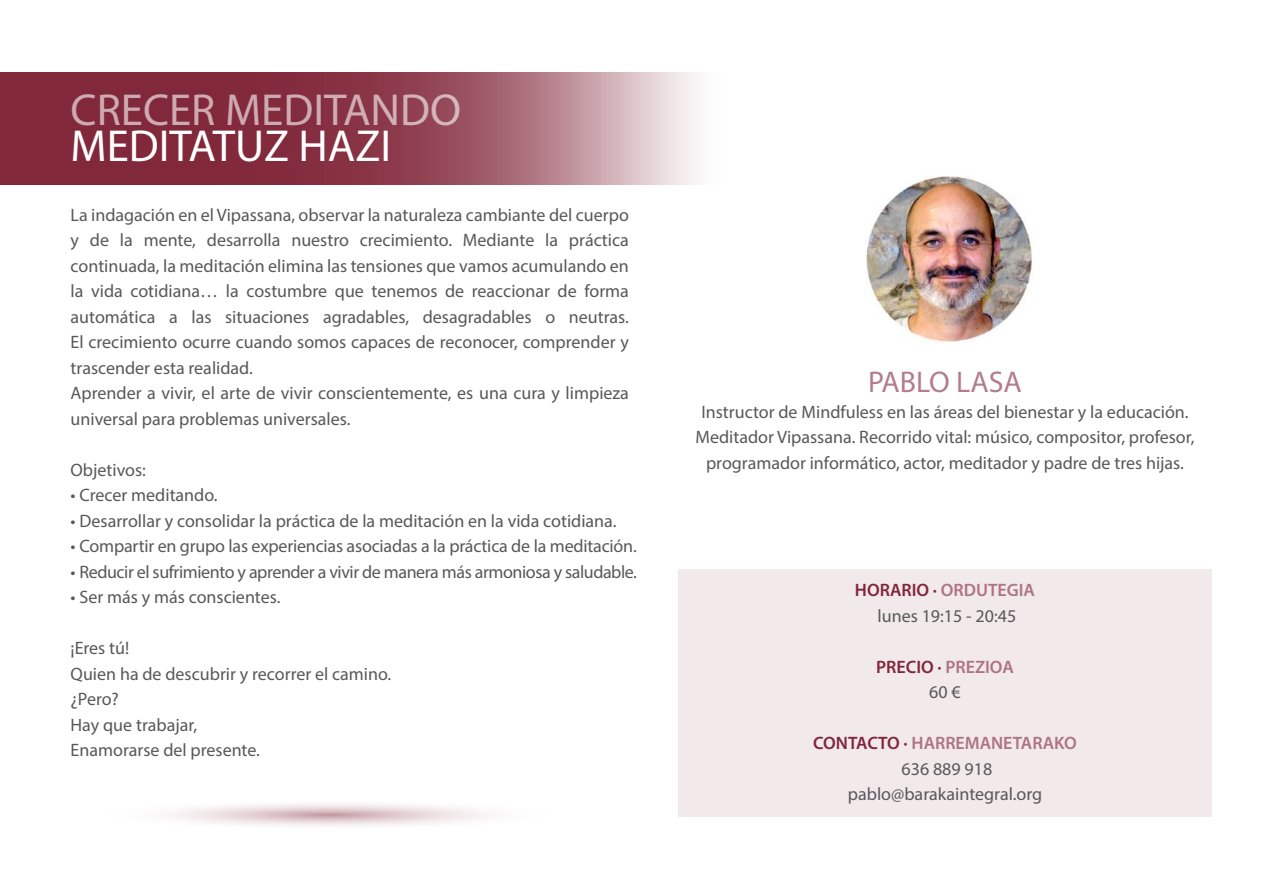
<style>
.page{position:relative;width:1263px;height:893px;background:#fff}
.page>*{position:absolute;margin:0;border:0;box-sizing:border-box;transform-origin:0 0}
.t1{font:45px "Myriad Pro";color:rgb(255 255 255/.6)}
.t2{font:45px "Myriad Pro";color:#fff}
.t3{font:30px "Myriad Pro";color:rgb(129 38 60/.6)}
.t4{font:18px/25.5px "Myriad Pro";color:#58585a;text-align:center}
.t5{font:18px "Myriad Pro";letter-spacing:-.025em;color:#58585a}
.t6{font:600 18px/25.5px "Myriad Pro";color:#81263c;text-align:center}
.s1{font-weight:600;color:#81263c}
.s2{font-weight:600;color:rgb(129 38 60/.6)}
.s3{color:rgb(129 38 60/.6)}
.s4{font-weight:400;color:#58585a}
</style>
<div class="page">
<div style="left:679px;top:569px;width:533px;height:248px;background:#f2e9eb"></div>
<svg style="left:0;top:73px;width:696px;height:111px"></svg>
<svg style="left:170px;top:789px;width:509px;height:37px"></svg>
<img style="left:865px;top:175px;width:167px;height:167px">
<h1 class="t1" style="left:71px;top:82px;width:392px">CRECER MEDITANDO</h1>
<h1 class="t2" style="left:71px;top:118px;width:322px">MEDITATUZ HAZI</h1>
<p class="t4" style="left:71px;top:202px;width:560px;text-align:left">La indagación en el Vipassana, observar la naturaleza cambiante del cuerpo y de la mente, desarrolla nuestro crecimiento. Mediante la práctica continuada, la meditación elimina las tensiones que vamos acumulando en la vida cotidiana… la costumbre que tenemos de reaccionar de forma automática a las situaciones agradables, desagradables o neutras.<br>El crecimiento ocurre cuando somos capaces de reconocer, comprender y trascender esta realidad.<br>Aprender a vivir, el arte de vivir conscientemente, es una cura y limpieza universal para problemas universales.</p>
<p class="t4" style="left:71px;top:457px;width:77px">Objetivos:</p>
<p class="t4" style="left:71px;top:482px;width:149px">• Crecer meditando.</p>
<p class="t4" style="left:71px;top:508px;width:548px">• Desarrollar y consolidar la práctica de la meditación en la vida cotidiana.</p>
<p class="t4" style="left:71px;top:533px;width:568px">• Compartir en grupo las experiencias asociadas a la práctica de la meditación.</p>
<p class="t5" style="left:71px;top:561px;width:568px">• Reducir el sufrimiento y aprender a vivir de manera más armoniosa y saludable.</p>
<p class="t4" style="left:71px;top:584px;width:211px">• Ser más y más conscientes.</p>
<p class="t4" style="left:71px;top:635px;width:322px;text-align:left">¡Eres tú!<br>Quien ha de descubrir y recorrer el camino. ¿Pero?<br>Hay que trabajar,<br>Enamorarse del presente.</p>
<h2 class="t3" style="left:868px;top:364px;width:155px">PABLO LASA</h2>
<p class="t4" style="left:695px;top:399px;width:500px">Instructor de Mindfuless en las áreas del bienestar y la educación.<br>Meditador Vipassana. Recorrido vital: músico, compositor, profesor, programador informático, actor, meditador y padre de tres hijas.</p>
<p class="t4" style="left:855px;top:577px;width:182px"><span class="s1">HORARIO ·</span> <span class="s2">ORDUTEGIA </span>lunes 19:15 - 20:45</p>
<p class="t6" style="left:876px;top:653px;width:139px">PRECIO · <span class="s3">PREZIOA<br></span><span class="s4">60 €</span></p>
<p class="t4" style="left:813px;top:730px;width:265px"><span class="s1">CONTACTO ·</span> <span class="s2">HARREMANETARAKO<br></span>636 889 918 pablo@barakaintegral.org</p>
</div>
